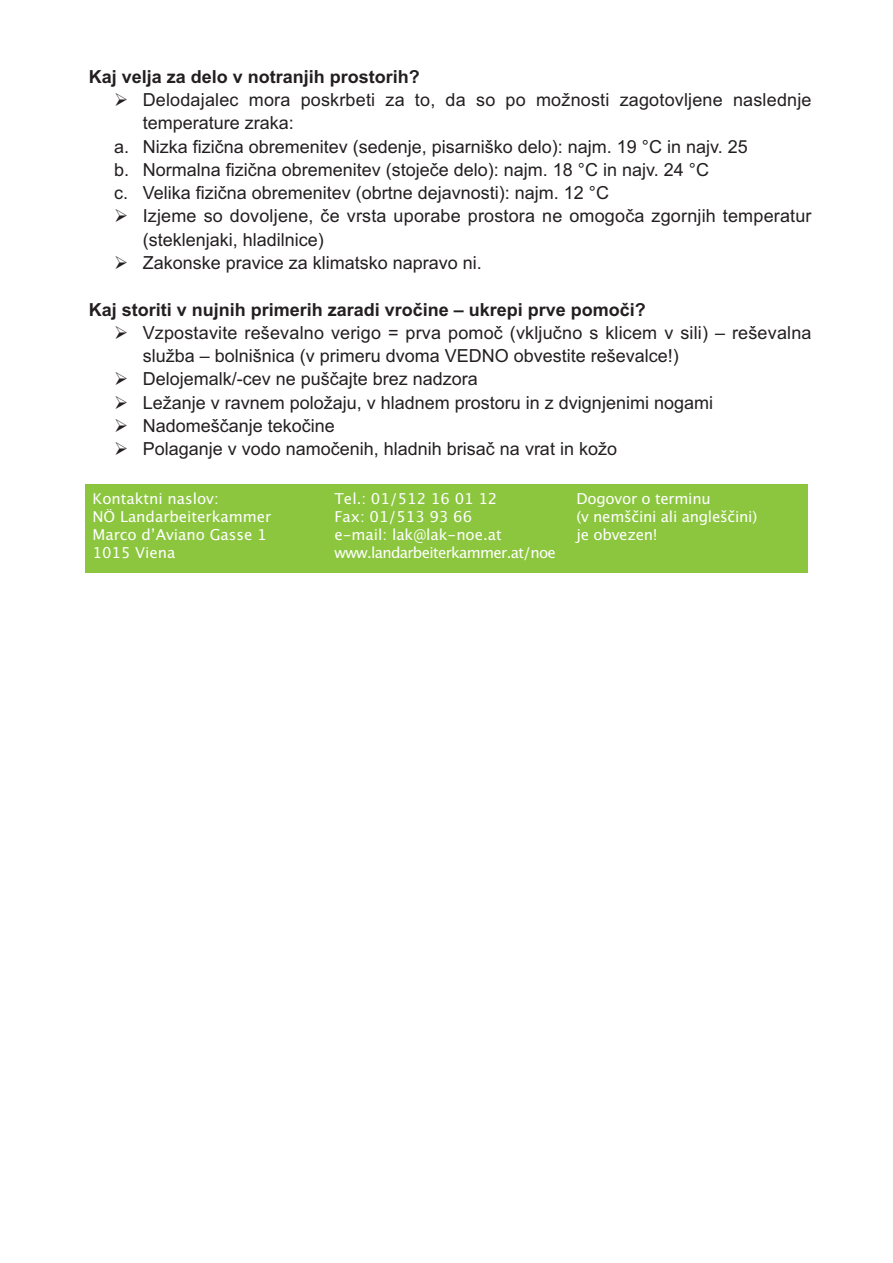
<style>
.page{position:relative;width:893px;height:1263px;background:#fff}
.page>*{position:absolute;margin:0;border:0;box-sizing:border-box;transform-origin:0 0}
.t1{font:18px/23.2px "Arial";color:#231f20}
.t2{font:700 18px "Arial";color:#231f20}
.t3{font:15px/18px "Lucida Grande";color:#fff}
</style>
<div class="page">
<div style="left:85px;top:484px;width:723px;height:88px;background:#8bc63e"></div>
<p class="t2" style="left:89px;top:66px;width:333px">Kaj velja za delo v notranjih prostorih?</p>
<p class="t1" style="left:114px;top:88px;width:699px">➢ Delodajalec mora poskrbeti za to, da so po možnosti zagotovljene naslednje</p>
<p class="t1" style="left:143px;top:112px;width:153px">temperature zraka:</p>
<p class="t1" style="left:114px;top:135px;width:635px">a. Nizka fizična obremenitev (sedenje, pisarniško delo): najm. 19 °C in najv. 25</p>
<p class="t1" style="left:114px;top:158px;width:596px">b. Normalna fizična obremenitev (stoječe delo): najm. 18 °C in najv. 24 °C</p>
<p class="t1" style="left:114px;top:181px;width:496px">c. Velika fizična obremenitev (obrtne dejavnosti): najm. 12 °C</p>
<p class="t1" style="left:143px;top:205px;width:670px;text-indent:-28px">➢ Izjeme so dovoljene, če vrsta uporabe prostora ne omogoča zgornjih temperatur (steklenjaki, hladilnice)</p>
<p class="t1" style="left:114px;top:251px;width:369px">➢ Zakonske pravice za klimatsko napravo ni.</p>
<p class="t2" style="left:89px;top:299px;width:559px">Kaj storiti v nujnih primerih zaradi vročine – ukrepi prve pomoči?</p>
<p class="t1" style="left:143px;top:321px;width:670px;text-indent:-28px">➢ Vzpostavite reševalno verigo = prva pomoč (vključno s klicem v sili) – reševalna služba – bolnišnica (v primeru dvoma VEDNO obvestite reševalce!)</p>
<p class="t1" style="left:114px;top:367px;width:365px">➢ Delojemalk/-cev ne puščajte brez nadzora</p>
<p class="t1" style="left:114px;top:391px;width:600px">➢ Ležanje v ravnem položaju, v hladnem prostoru in z dvignjenimi nogami</p>
<p class="t1" style="left:114px;top:414px;width:222px">➢ Nadomeščanje tekočine</p>
<p class="t1" style="left:114px;top:437px;width:504px">➢ Polaganje v vodo namočenih, hladnih brisač na vrat in kožo</p>
<p class="t3" style="left:93px;top:489px;width:180px">Kontaktni naslov:<br>NÖ Landarbeiterkammer<br>Marco d’Aviano Gasse 1<br>1015 Viena</p>
<p class="t3" style="left:334px;top:489px;width:223px">Tel.: 01/512 16 01 12<br>Fax: 01/513 93 66<br>e-mail: lak@lak-noe.at www.landarbeiterkammer.at/noe</p>
<p class="t3" style="left:576px;top:489px;width:182px">Dogovor o terminu<br>(v nemščini ali angleščini) je obvezen!</p>
</div>
